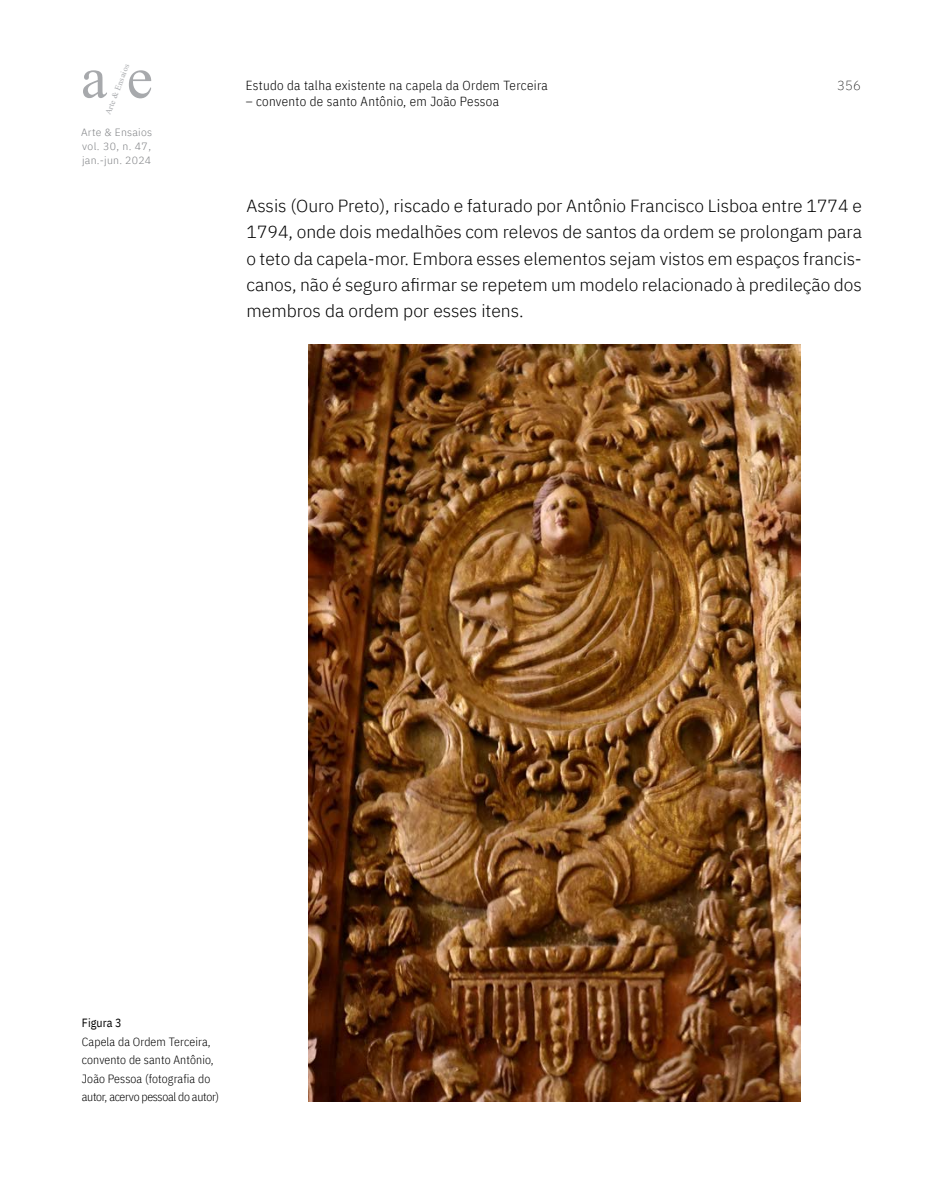
<style>
.page{position:relative;width:943px;height:1191px;background:#fff}
.page>*{position:absolute;margin:0;border:0;box-sizing:border-box;transform-origin:0 0}
.t1{font:59.15px "Times New Roman";color:#a7a9ac}
.t2{font:300 17.5px/26.2px "IBM Plex Sans";color:#000;text-align:justify}
.t3{font:300 13.12px "IBM Plex Sans Cond";letter-spacing:.025em;color:#000}
.t4{font:200 13.12px "IBM Plex Sans";color:#000}
.t5{font:300 11.9px/18.4px "IBM Plex Sans Cond";letter-spacing:.01em;color:#000}
.t6{font:11.9px "IBM Plex Sans Cond";letter-spacing:.01em;color:#000}
.t7{font:300 10.5px/14px "IBM Plex Sans";letter-spacing:.025em;color:#808285;text-align:justify}
.t8{font:8.4px "Times New Roman";color:#a7a9ac}
</style>
<div class="page">
<img style="left:308px;top:344px;width:492px;height:757px">
<p class="t8" style="left:102px;top:112px;width:55px;rotate:-69deg">Arte &amp; Ensaios</p>
<p class="t7" style="left:81px;top:125px;width:72px">Arte &amp; Ensaios vol. 30, n. 47, jan.-jun. 2024</p>
<h1 class="t1" style="left:81px;top:36px;width:73px">a e</h1>
<p class="t4" style="left:837px;top:75px;width:25px">356</p>
<p class="t3" style="left:246px;top:75px;width:303px">Estudo da talha existente na capela da Ordem Terceira</p>
<p class="t3" style="left:246px;top:92px;width:255px">– convento de santo Antônio, em João Pessoa</p>
<p class="t2" style="left:246px;top:191px;width:617px">Assis (Ouro Preto), riscado e faturado por Antônio Francisco Lisboa entre 1774 e 1794, onde dois medalhões com relevos de santos da ordem se prolongam para o teto da capela-mor. Embora esses elementos sejam vistos em espaços francis&shy;canos, não é seguro afirmar se repetem um modelo relacionado à predileção dos membros da ordem por esses itens.</p>
<p class="t6" style="left:82px;top:1014px;width:41px">Figura 3</p>
<p class="t5" style="left:82px;top:1031px;width:139px">Capela da Ordem Terceira, convento de santo Antônio,<br>João Pessoa (fotografia do autor, acervo pessoal do autor)</p>
</div>
